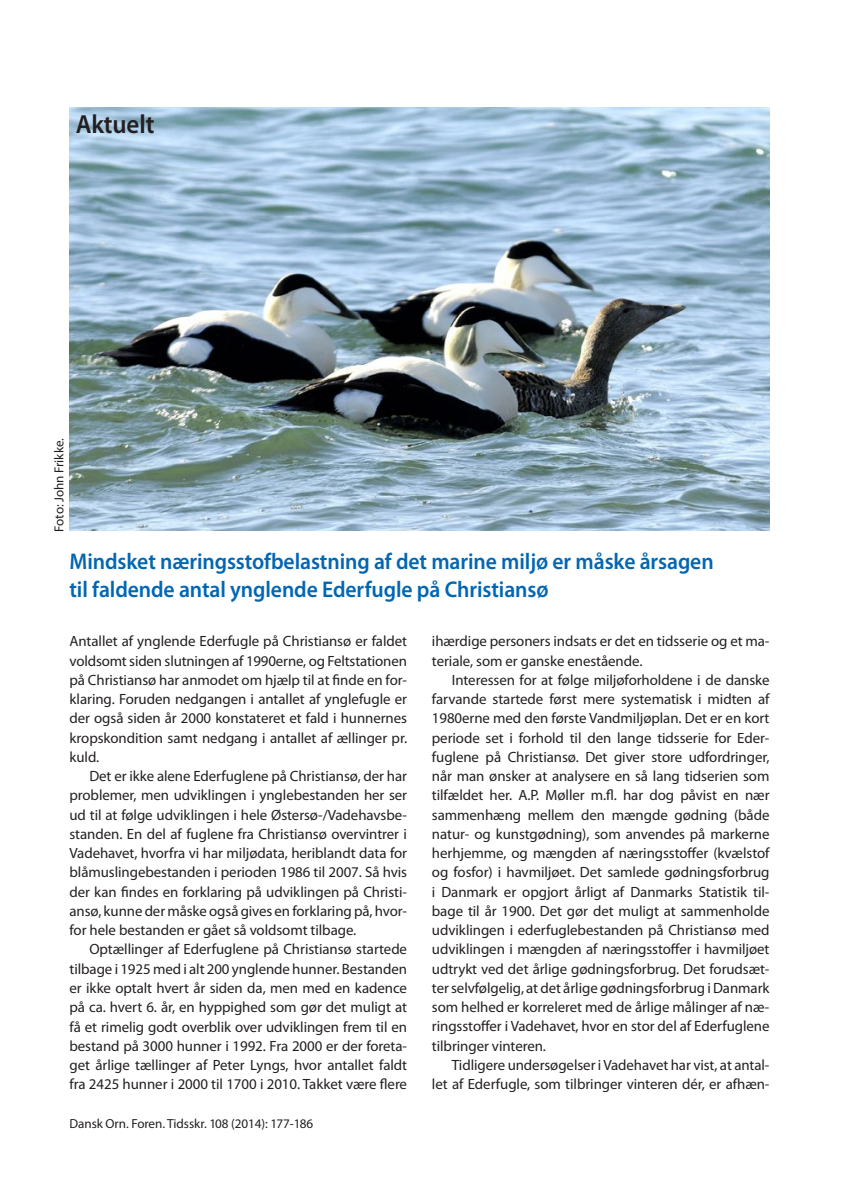
<style>
.page{position:relative;width:844px;height:1191px;background:#fff}
.page>*{position:absolute;margin:0;border:0;box-sizing:border-box;transform-origin:0 0}
.t1{font:600 26.25px "Myriad Pro";letter-spacing:-.005em;color:#231f20;scale:.95 1}
.t2{font:600 22.75px/28px "Myriad Pro";letter-spacing:-.005em;color:#0166b3;scale:.95 1}
.t3{font:14.88px/19.2px "Myriad Pro";letter-spacing:-.005em;color:#231f20;text-align:justify}
.t4{font:13.12px "Myriad Pro";letter-spacing:-.005em;color:#231f20}
</style>
<div class="page">
<img style="left:69px;top:107px;width:700px;height:424px">
<h1 class="t1" style="left:76px;top:108px;width:84px">Aktuelt</h1>
<p class="t4" style="left:51px;top:532px;width:95px;rotate:-90deg">Foto: John Frikke.</p>
<h2 class="t2" style="left:69px;top:547px;width:679px">Mindsket næringsstofbelastning af det marine miljø er måske årsagen til faldende antal ynglende Ederfugle på Christiansø</h2>
<p class="t3" style="left:69px;top:631px;width:339px">Antallet af ynglende Ederfugle på Christiansø er faldet voldsomt siden slutningen af 1990erne, og Feltstationen på Christiansø har anmodet om hjælp til at finde en for&shy;klaring. Foruden nedgangen i antallet af ynglefugle er der også siden år 2000 konstateret et fald i hunnernes kropskondition samt nedgang i antallet af ællinger pr. kuld.</p>
<p class="t3" style="left:69px;top:766px;width:339px;text-indent:20px">Det er ikke alene Ederfuglene på Christiansø, der har problemer, men udviklingen i ynglebestanden her ser ud til at følge udviklingen i hele Østersø-/Vadehavsbe&shy;standen. En del af fuglene fra Christiansø overvintrer i Vadehavet, hvorfra vi har miljødata, heriblandt data for blåmuslingebestanden i perioden 1986 til 2007. Så hvis der kan findes en forklaring på udviklingen på Christi&shy;ansø, kunne der måske også gives en forklaring på, hvor&shy;for hele bestanden er gået så voldsomt tilbage.</p>
<p class="t3" style="left:69px;top:939px;width:339px;text-indent:20px">Optællinger af Ederfuglene på Christiansø startede tilbage i 1925 med i alt 200 ynglende hunner. Bestanden er ikke optalt hvert år siden da, men med en kadence på ca. hvert 6. år, en hyppighed som gør det muligt at få et rimelig godt overblik over udviklingen frem til en bestand på 3000 hunner i 1992. Fra 2000 er der foreta&shy;get årlige tællinger af Peter Lyngs, hvor antallet faldt fra 2425 hunner i 2000 til 1700 i 2010. Takket være flere</p>
<p class="t4" style="left:69px;top:1115px;width:245px">Dansk Orn. Foren. Tidsskr. 108 (2014): 177-186</p>
<p class="t3" style="left:432px;top:631px;width:339px">ihærdige personers indsats er det en tidsserie og et ma&shy;teriale, som er ganske enestående.</p>
<p class="t3" style="left:432px;top:670px;width:339px;text-indent:20px">Interessen for at følge miljøforholdene i de danske farvande startede først mere systematisk i midten af 1980erne med den første Vandmiljøplan. Det er en kort periode set i forhold til den lange tidsserie for Eder&shy;fuglene på Christiansø. Det giver store udfordringer, når man ønsker at analysere en så lang tidserien som tilfældet her. A.P. Møller m.fl. har dog påvist en nær sammenhæng mellem den mængde gødning (både natur- og kunstgødning), som anvendes på markerne herhjemme, og mængden af næringsstoffer (kvælstof og fosfor) i havmiljøet. Det samlede gødningsforbrug i Danmark er opgjort årligt af Danmarks Statistik til&shy;bage til år 1900. Det gør det muligt at sammenholde udviklingen i ederfuglebestanden på Christiansø med udviklingen i mængden af næringsstoffer i havmiljøet udtrykt ved det årlige gødningsforbrug. Det forudsæt&shy;ter selvfølgelig, at det årlige gødningsforbrug i Danmark som helhed er korreleret med de årlige målinger af næ&shy;ringsstoffer i Vadehavet, hvor en stor del af Ederfuglene tilbringer vinteren.</p>
<p class="t3" style="left:432px;top:1055px;width:339px;text-align:right">Tidligere undersøgelser i Vadehavet har vist, at antal-<br>let af Ederfugle, som tilbringer vinteren dér, er afhæn-</p>
</div>
